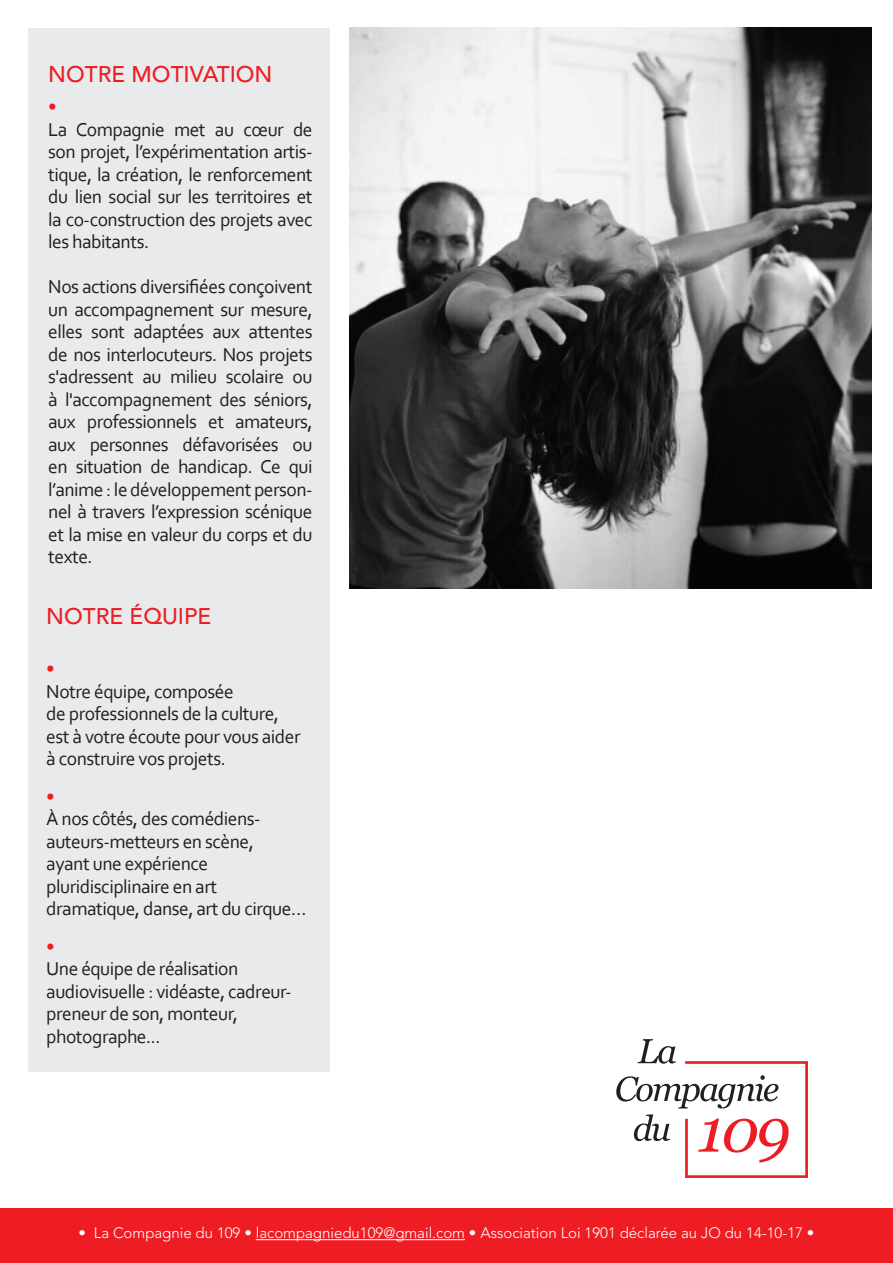
<style>
.page{position:relative;width:893px;height:1263px;background:#fff}
.page>*{position:absolute;margin:0;border:0;box-sizing:border-box;transform-origin:0 0}
.t1{font:500 22.5px "Avenir LT Std";color:#ee1d23}
.t2{font:19.5px/22.5px "Corbel";letter-spacing:-.025em;color:#231f20}
.t3{font:19.5px "Corbel";color:#ee1d23}
.t4{font:300 15px "Avenir LT Std";color:#fff}
</style>
<div class="page">
<div style="left:0;top:1209px;width:893px;height:54px;background:#ee1d23"></div>
<hr style="left:256px;top:1239px;width:209px;height:1px;background:#fff">
<img style="left:349px;top:28px;width:523px;height:561px">
<div style="left:28px;top:28px;width:301px;height:1043px;background:#e9eaeb"></div>
<hr style="left:805px;top:1062px;width:3px;height:114px;background:#ee1d23">
<svg style="left:698px;top:1118px;width:91px;height:45px"></svg>
<svg style="left:637px;top:1039px;width:39px;height:25px"></svg>
<svg style="left:616px;top:1075px;width:162px;height:33px"></svg>
<svg style="left:634px;top:1114px;width:36px;height:27px"></svg>
<hr style="left:685px;top:1061px;width:123px;height:3px;background:#ee1d23">
<hr style="left:685px;top:1175px;width:123px;height:3px;background:#ee1d23">
<hr style="left:685px;top:1119px;width:3px;height:59px;background:#ee1d23">
<p class="t1" style="left:48px;top:61px;width:226px">NOTRE MOTIVATION</p>
<p class="t3" style="left:48px;top:94px;width:10px">•</p>
<p class="t2" style="left:48px;top:117px;width:266px;text-align:justify">La Compagnie met au cœur de son projet, l’expérimentation artis&shy;tique, la création, le renforcement du lien social sur les territoires et la co-construction des projets avec les habitants.</p>
<p class="t2" style="left:48px;top:275px;width:266px;text-align:justify">Nos actions diversifiées conçoivent un accompagnement sur mesure, elles sont adaptées aux attentes de nos interlocuteurs. Nos projets s'adressent au milieu scolaire ou à l'accompagnement des séniors, aux professionnels et amateurs, aux personnes défavorisées ou en situation de handicap. Ce qui l’anime : le développement person&shy;nel à travers l’expression scénique et la mise en valeur du corps et du texte.</p>
<p class="t1" style="left:46px;top:603px;width:166px">NOTRE ÉQUIPE</p>
<p class="t3" style="left:46px;top:657px;width:10px">•</p>
<p class="t2" style="left:46px;top:679px;width:256px">Notre équipe, composée<br>de professionnels de la culture, est à votre écoute pour vous aider à construire vos projets.</p>
<p class="t3" style="left:46px;top:784px;width:10px">•</p>
<p class="t2" style="left:46px;top:807px;width:262px">À nos côtés, des comédiens&shy;auteurs-metteurs en scène,<br>ayant une expérience pluridisciplinaire en art dramatique, danse, art du cirque…</p>
<p class="t3" style="left:46px;top:934px;width:10px">•</p>
<p class="t2" style="left:46px;top:957px;width:247px">Une équipe de réalisation audiovisuelle : vidéaste, cadreur&shy;preneur de son, monteur, photographe...</p>
<p class="t4" style="left:79px;top:1224px;width:737px">• La Compagnie du 109 • lacompagniedu109@gmail.com • Association Loi 1901 déclarée au JO du 14-10-17 •</p>
</div>
